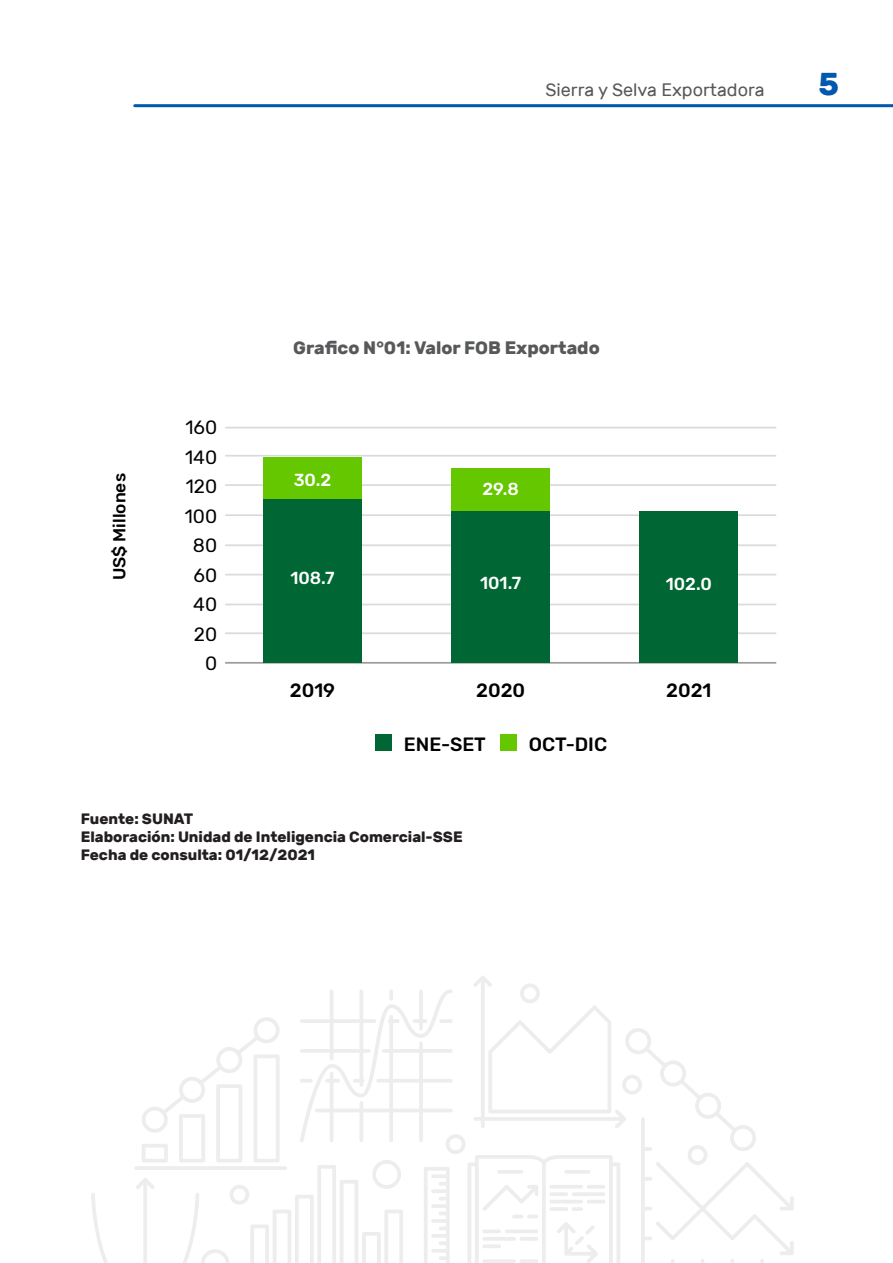
<style>
.page{position:relative;width:893px;height:1263px;background:#fff}
.page>*{position:absolute;margin:0;border:0;box-sizing:border-box;transform-origin:0 0}
.t1{font:700 31.5px "Rubik";color:#0059ad}
.t2{font:500 19.2px "Rubik";color:#000}
.t3{font:19.2px/29.5px "Rubik";color:#000;text-align:right}
.t4{font:700 18px "Rubik";color:#57585a}
.t5{font:18px "Rubik";color:#57585a}
.t6{font:500 17.4px "Rubik";color:#fff}
.t7{font:500 17.4px "Rubik";color:#000}
.t8{font:700 15px "Rubik";color:#231f20}
</style>
<div class="page">
<hr style="left:135px;top:104px;width:758px;height:3px;background:#0059ad">
<svg style="left:91px;top:976px;width:703px;height:287px"></svg>
<hr style="left:225px;top:484px;width:551px;height:2px;background:#dadada">
<hr style="left:225px;top:455px;width:551px;height:1px;background:#dadada">
<hr style="left:225px;top:427px;width:551px;height:1px;background:#dadada">
<hr style="left:225px;top:514px;width:551px;height:2px;background:#dadada">
<hr style="left:225px;top:544px;width:551px;height:2px;background:#dadada">
<hr style="left:225px;top:574px;width:551px;height:1px;background:#dadada">
<hr style="left:225px;top:604px;width:551px;height:1px;background:#dadada">
<hr style="left:225px;top:632px;width:551px;height:2px;background:#dadada">
<hr style="left:225px;top:662px;width:551px;height:2px;background:#9d9d9c">
<div style="left:263px;top:458px;width:99px;height:205px;background:#65c700"></div>
<div style="left:263px;top:499px;width:99px;height:164px;background:#063"></div>
<div style="left:640px;top:511px;width:98px;height:152px;background:#063"></div>
<div style="left:452px;top:468px;width:98px;height:195px;background:#65c700"></div>
<div style="left:452px;top:511px;width:98px;height:152px;background:#063"></div>
<div style="left:375px;top:734px;width:16px;height:17px;background:#063"></div>
<div style="left:500px;top:734px;width:16px;height:17px;background:#65c700"></div>
<p class="t5" style="left:545px;top:79px;width:221px">Sierra y Selva Exportadora</p>
<h1 class="t1" style="left:818px;top:66px;width:22px">5</h1>
<p class="t7" style="left:109px;top:580px;width:109px;rotate:-90deg">US$ Millones</p>
<p class="t3" style="left:185px;top:413px;width:34px">160<br>140<br>120<br>100<br>80<br>60<br>40<br>20<br>0</p>
<p class="t4" style="left:293px;top:337px;width:308px">Grafico N°01: Valor FOB Exportado</p>
<p class="t6" style="left:294px;top:470px;width:39px">30.2</p>
<p class="t6" style="left:290px;top:568px;width:46px">108.7</p>
<p class="t2" style="left:290px;top:679px;width:47px">2019</p>
<p class="t6" style="left:482px;top:479px;width:38px">29.8</p>
<p class="t6" style="left:480px;top:573px;width:43px">101.7</p>
<p class="t2" style="left:476px;top:679px;width:51px">2020</p>
<p class="t2" style="left:404px;top:733px;width:84px">ENE-SET</p>
<p class="t2" style="left:529px;top:733px;width:80px">OCT-DIC</p>
<p class="t8" style="left:81px;top:810px;width:114px">Fuente: SUNAT</p>
<p class="t8" style="left:81px;top:828px;width:383px">Elaboración: Unidad de Inteligencia Comercial-SSE</p>
<p class="t8" style="left:81px;top:846px;width:236px">Fecha de consulta: 01/12/2021</p>
<p class="t6" style="left:666px;top:574px;width:48px">102.0</p>
<p class="t2" style="left:666px;top:679px;width:47px">2021</p>
</div>
